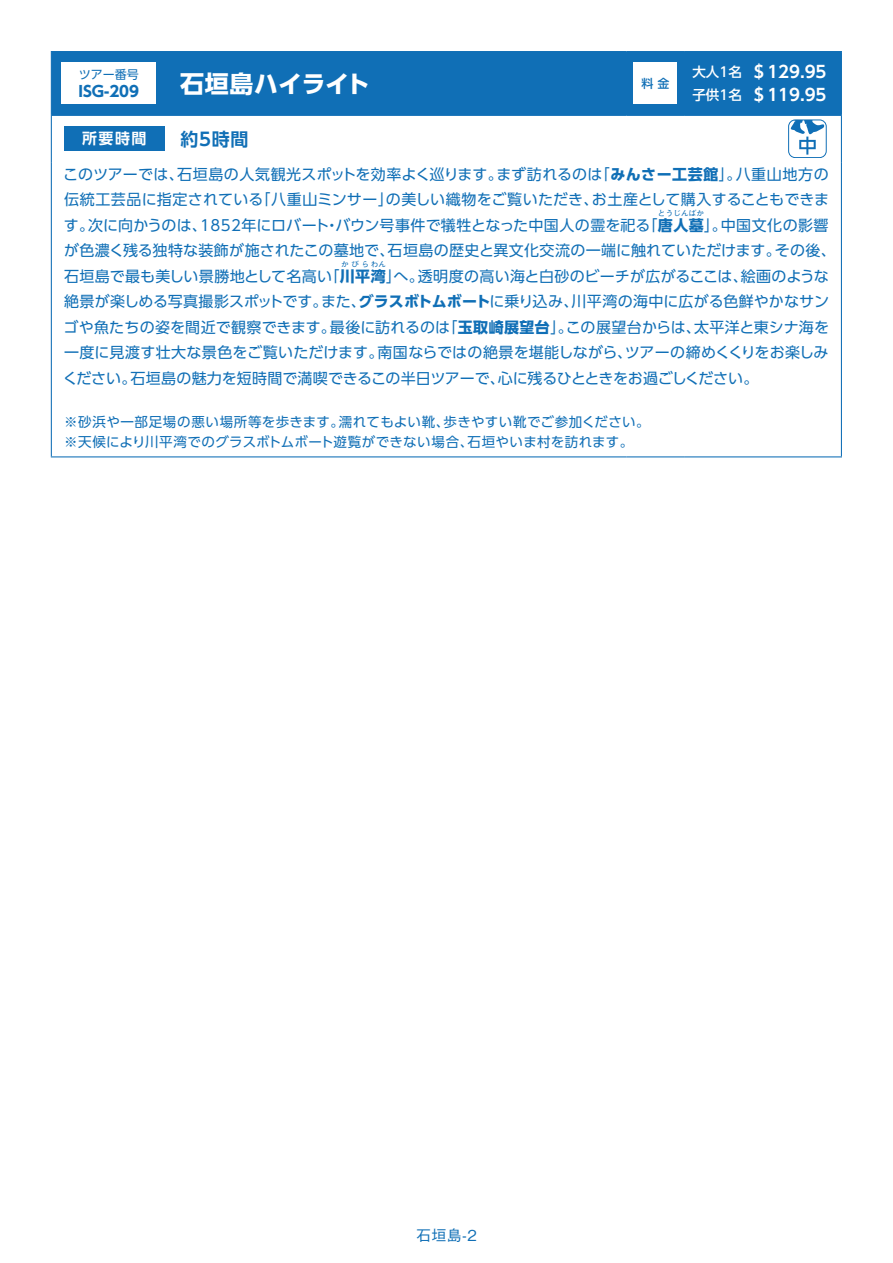
<style>
.page{position:relative;width:893px;height:1263px;background:#fff}
.page>*{position:absolute;margin:0;border:0;box-sizing:border-box;transform-origin:0 0}
.t1{font:700 24px "UD Shin Go Pro";color:#fff}
.t2{font:700 18px "UD Shin Go Pro De";color:#106fb6}
.t3{font:700 16.5px "UD Shin Go Pro De";color:#fff}
.t4{font:15px/25.5px "UD Shin Go Pro";letter-spacing:.01em;color:#106fb6}
.t5{font:15px "UD Shin Go Pro";letter-spacing:-.025em;color:#106fb6}
.t6{font:700 15px "UD Shin Go Pro";letter-spacing:.025em;color:#106fb6}
.t7{font:15px "UD Shin Go Pro";letter-spacing:-.01em;color:#106fb6}
.t8{font:700 15px "UD Shin Go Pro";letter-spacing:.005em;color:#106fb6}
.t9{font:15px/25.5px "UD Shin Go Pro";letter-spacing:.03em;color:#106fb6}
.t10{font:500 15px "Gothic BBB Pro";color:#106fb6}
.t11{font:700 15px "UD Shin Go Pro De";color:#fff}
.t12{font:13.5px "UD Shin Go Pro";letter-spacing:.03em;color:#106fb6}
.t13{font:13.5px "UD Shin Go Pro";letter-spacing:.05em;color:#106fb6}
.t14{font:500 13.5px "UD Shin Go Pro";color:#fff}
.t15{font:12px "UD Shin Go Pro";color:#106fb6}
.t16{font:500 12px "UD Shin Go Pro";color:#106fb6}
.t17{font:700 7.5px "UD Shin Go Pro";letter-spacing:.03em;color:#106fb6}
.s1{font-weight:400}
.s2{font-weight:700}
</style>
<div class="page">
<div style="left:52px;top:52px;width:789px;height:63px;background:#106fb6"></div>
<hr style="left:51px;top:51px;width:576px;height:1px;background:#106fb6">
<hr style="left:51px;top:52px;width:1px;height:63px;background:#106fb6">
<hr style="left:627px;top:51px;width:57px;height:1px;background:#106fb6">
<hr style="left:626px;top:52px;width:1px;height:63px;background:#106fb6">
<hr style="left:684px;top:51px;width:158px;height:1px;background:#106fb6">
<hr style="left:684px;top:52px;width:1px;height:63px;background:#106fb6">
<hr style="left:841px;top:52px;width:1px;height:63px;background:#106fb6">
<hr style="left:51px;top:115px;width:576px;height:1px;background:#106fb6">
<hr style="left:51px;top:116px;width:1px;height:46px;background:#106fb6">
<hr style="left:627px;top:115px;width:57px;height:1px;background:#106fb6">
<hr style="left:684px;top:115px;width:158px;height:1px;background:#106fb6">
<hr style="left:841px;top:116px;width:1px;height:46px;background:#106fb6">
<hr style="left:51px;top:162px;width:1px;height:294px;background:#106fb6">
<hr style="left:841px;top:162px;width:1px;height:294px;background:#106fb6">
<hr style="left:51px;top:456px;width:576px;height:1px;background:#106fb6">
<hr style="left:627px;top:456px;width:57px;height:1px;background:#106fb6">
<hr style="left:684px;top:456px;width:158px;height:1px;background:#106fb6">
<div style="left:61px;top:62px;width:95px;height:42px;background:#fff"></div>
<div style="left:634px;top:63px;width:43px;height:41px;background:#fff"></div>
<div style="left:64px;top:126px;width:100px;height:25px;background:#106fb6"></div>
<div style="left:788px;top:120px;width:38px;height:38px;border:1px solid #106fb6;border-radius:7px"></div>
<svg style="left:790px;top:120px;width:35px;height:35px"></svg>
<p class="t15" style="left:79px;top:65px;width:62px">ツアー番号</p>
<p class="t3" style="left:751px;top:59px;width:77px">＄129.95</p>
<p class="t14" style="left:692px;top:61px;width:51px">大人1名</p>
<h1 class="t1" style="left:180px;top:64px;width:191px">石垣島ハイライト</h1>
<p class="t16" style="left:641px;top:74px;width:29px">料金</p>
<p class="t6" style="left:78px;top:79px;width:62px">ISG-209</p>
<p class="t3" style="left:751px;top:81px;width:77px">＄119.95</p>
<p class="t14" style="left:692px;top:84px;width:51px">子供1名</p>
<p class="t11" style="left:82px;top:127px;width:66px">所要時間</p>
<p class="t2" style="left:180px;top:124px;width:70px">約5時間</p>
<p class="t4" style="left:496px;top:161px;width:108px">まず訪れるのは</p>
<p class="t4" style="left:177px;top:161px;width:327px">石垣島の人気観光スポットを効率よく巡ります。</p>
<p class="t6" style="left:595px;top:162px;width:148px"><span class="s1">「</span>みんさー工芸館<span class="s1">」。</span></p>
<p class="t4" style="left:736px;top:161px;width:94px">八重山地方の</p>
<p class="t4" style="left:63px;top:161px;width:122px">このツアーでは、</p>
<p class="t4" style="left:386px;top:186px;width:214px">の美しい織物をご覧いただき、</p>
<p class="t4" style="left:256px;top:186px;width:139px">「八重山ミンサー」</p>
<p class="t4" style="left:64px;top:186px;width:201px">伝統工芸品に指定されている</p>
<p class="t4" style="left:592px;top:186px;width:239px">お土産として購入することもできま</p>
<p class="t17" style="left:658px;top:207px;width:48px">とうじんばか</p>
<p class="t4" style="left:200px;top:212px;width:452px">1852年にロバートバウン号事件で犠牲となった中国人の霊を祀る</p>
<p class="t4" style="left:88px;top:212px;width:120px">次に向かうのは、</p>
<p class="t4" style="left:642px;top:212px;width:86px">「<span class="s2">唐人墓</span>」。</p>
<p class="t9" style="left:775px;top:212px;width:63px;text-indent:-54px">中国文化の影響その後、</p>
<p class="t4" style="left:64px;top:212px;width:32px">す。</p>
<p class="t4" style="left:325px;top:212px;width:16px">・</p>
<p class="t4" style="left:324px;top:237px;width:101px;text-indent:-260px">が色濃く残る独特な装飾が施されたこの墓地で、<br>「<span class="s2">川平湾</span>へ」。</p>
<p class="t4" style="left:388px;top:237px;width:394px">石垣島の歴史と異文化交流の一端に触れていただけます。</p>
<p class="t17" style="left:341px;top:258px;width:46px">かびらわん</p>
<p class="t4" style="left:572px;top:263px;width:259px;text-indent:-154px">透明度の高い海と白砂のビーチが広がるここは、<br>川平湾の海中に広がる色鮮やかなサン</p>
<p class="t4" style="left:64px;top:263px;width:269px">石垣島で最も美しい景勝地として名高い</p>
<p class="t4" style="left:741px;top:263px;width:89px">絵画のような</p>
<p class="t7" style="left:64px;top:289px;width:265px">絶景が楽しめる写真撮影スポットです。</p>
<p class="t8" style="left:359px;top:289px;width:221px">グラスボトムボート<span class="s1">に乗り込み、</span></p>
<p class="t4" style="left:321px;top:288px;width:46px">また、</p>
<p class="t4" style="left:64px;top:314px;width:274px">ゴや魚たちの姿を間近で観察できます。</p>
<p class="t6" style="left:442px;top:315px;width:132px"><span class="s1">「</span>玉取崎展望台<span class="s1">」。</span></p>
<p class="t4" style="left:330px;top:314px;width:122px">最後に訪れるのは</p>
<p class="t4" style="left:566px;top:314px;width:136px">この展望台からは、</p>
<p class="t4" style="left:694px;top:314px;width:136px">太平洋と東シナ海を</p>
<p class="t4" style="left:64px;top:339px;width:321px">一度に見渡す壮大な景色をご覧いただけます。</p>
<p class="t4" style="left:377px;top:339px;width:256px">南国ならではの絶景を堪能しながら、</p>
<p class="t5" style="left:625px;top:340px;width:205px">ツアーの締めくくりをお楽しみ</p>
<p class="t5" style="left:498px;top:366px;width:262px">心に残るひとときをお過ごしください。</p>
<p class="t4" style="left:63px;top:365px;width:75px">ください。</p>
<p class="t4" style="left:130px;top:365px;width:376px">石垣島の魅力を短時間で満喫できるこの半日ツアーで、</p>
<p class="t12" style="left:444px;top:411px;width:208px">歩きやすい靴でご参加ください。</p>
<p class="t13" style="left:64px;top:411px;width:281px">※砂浜や一部足場の悪い場所等を歩きます。</p>
<p class="t12" style="left:339px;top:411px;width:112px">濡れてもよい靴、</p>
<p class="t12" style="left:64px;top:431px;width:411px">※天候により川平湾でのグラスボトムボート遊覧ができない場合、</p>
<p class="t12" style="left:467px;top:431px;width:167px">石垣やいま村を訪れます。</p>
<p class="t10" style="left:416px;top:1223px;width:62px">石垣島-2</p>
</div>
